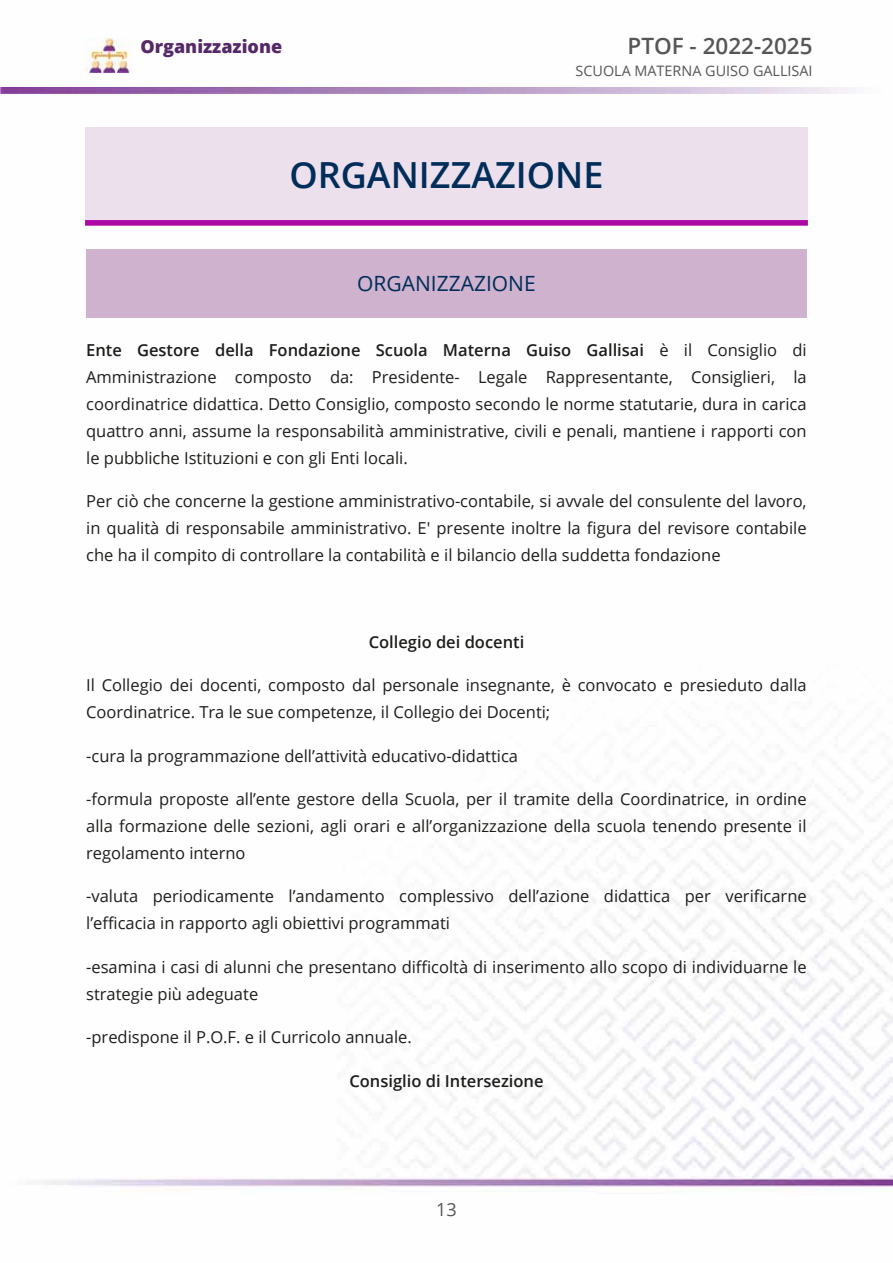
<style>
.page{position:relative;width:893px;height:1263px;background:#fff}
.page>*{position:absolute;margin:0;border:0;box-sizing:border-box;transform-origin:0 0}
.t1{font:600 36px "Open Sans";color:#002d59}
.t2{font:600 22.5px "Open Sans";color:#565656}
.t3{font:21px "Open Sans";color:#002d59}
.t4{font:800 18px "Open Sans";color:#552868}
.t5{font:18px "Open Sans";color:#565656}
.t6{font:16.5px/27px "Open Sans";color:#1d1d1b;text-align:justify}
.t7{font:600 16.5px "Open Sans";color:#1d1d1b}
.t8{font:14.4px "Open Sans";color:#565656}
.s1{font-weight:600}
</style>
<div class="page">
<img style="left:0;top:87px;width:892px;height:1100px">
<img style="left:0;top:88px;width:892px;height:6px">
<img style="left:85px;top:38px;width:48px;height:35px">
<div style="left:85px;top:128px;width:722px;height:92px;background:#ece0ec"></div>
<div style="left:86px;top:249px;width:720px;height:68px;background:#ceb2ce"></div>
<div style="left:85px;top:220px;width:722px;height:6px;background:#ad07a5"></div>
<p class="t4" style="left:140px;top:33px;width:143px">Organizzazione</p>
<h2 class="t2" style="left:627px;top:31px;width:186px">PTOF - 2022-2025</h2>
<p class="t8" style="left:575px;top:61px;width:238px">SCUOLA MATERNA GUISO GALLISAI</p>
<h1 class="t1" style="left:289px;top:150px;width:315px">ORGANIZZAZIONE</h1>
<p class="t3" style="left:357px;top:269px;width:180px">ORGANIZZAZIONE</p>
<p class="t6" style="left:86px;top:336px;width:722px"><span class="s1">Ente Gestore della Fondazione Scuola Materna Guiso Gallisai</span> è il Consiglio di Amministrazione composto da: Presidente- Legale Rappresentante, Consiglieri, la coordinatrice didattica. Detto Consiglio, composto secondo le norme statutarie, dura in carica quattro anni, assume la responsabilità amministrative, civili e penali, mantiene i rapporti con le pubbliche Istituzioni e con gli Enti locali.</p>
<p class="t6" style="left:86px;top:487px;width:722px">Per ciò che concerne la gestione amministrativo-contabile, si avvale del consulente del lavoro, in qualità di responsabile amministrativo. E' presente inoltre la figura del revisore contabile che ha il compito di controllare la contabilità e il bilancio della suddetta fondazione</p>
<p class="t7" style="left:369px;top:631px;width:157px">Collegio dei docenti</p>
<p class="t6" style="left:86px;top:671px;width:722px">Il Collegio dei docenti, composto dal personale insegnante, è convocato e presieduto dalla<br>Coordinatrice. Tra le sue competenze, il Collegio dei Docenti;</p>
<p class="t6" style="left:86px;top:742px;width:433px">-cura la programmazione dell’attività educativo-didattica</p>
<p class="t6" style="left:86px;top:785px;width:722px">-formula proposte all’ente gestore della Scuola, per il tramite della Coordinatrice, in ordine alla formazione delle sezioni, agli orari e all’organizzazione della scuola tenendo presente il regolamento interno</p>
<p class="t6" style="left:86px;top:882px;width:722px">-valuta periodicamente l’andamento complessivo dell’azione didattica per verificarne l’efficacia in rapporto agli obiettivi programmati</p>
<p class="t6" style="left:86px;top:953px;width:722px">-esamina i casi di alunni che presentano difficoltà di inserimento allo scopo di individuarne le strategie più adeguate</p>
<p class="t6" style="left:86px;top:1023px;width:327px">-predispone il P.O.F. e il Curricolo annuale.</p>
<p class="t7" style="left:349px;top:1069px;width:196px">Consiglio di Intersezione</p>
<p class="t5" style="left:436px;top:1197px;width:22px">13</p>
</div>
